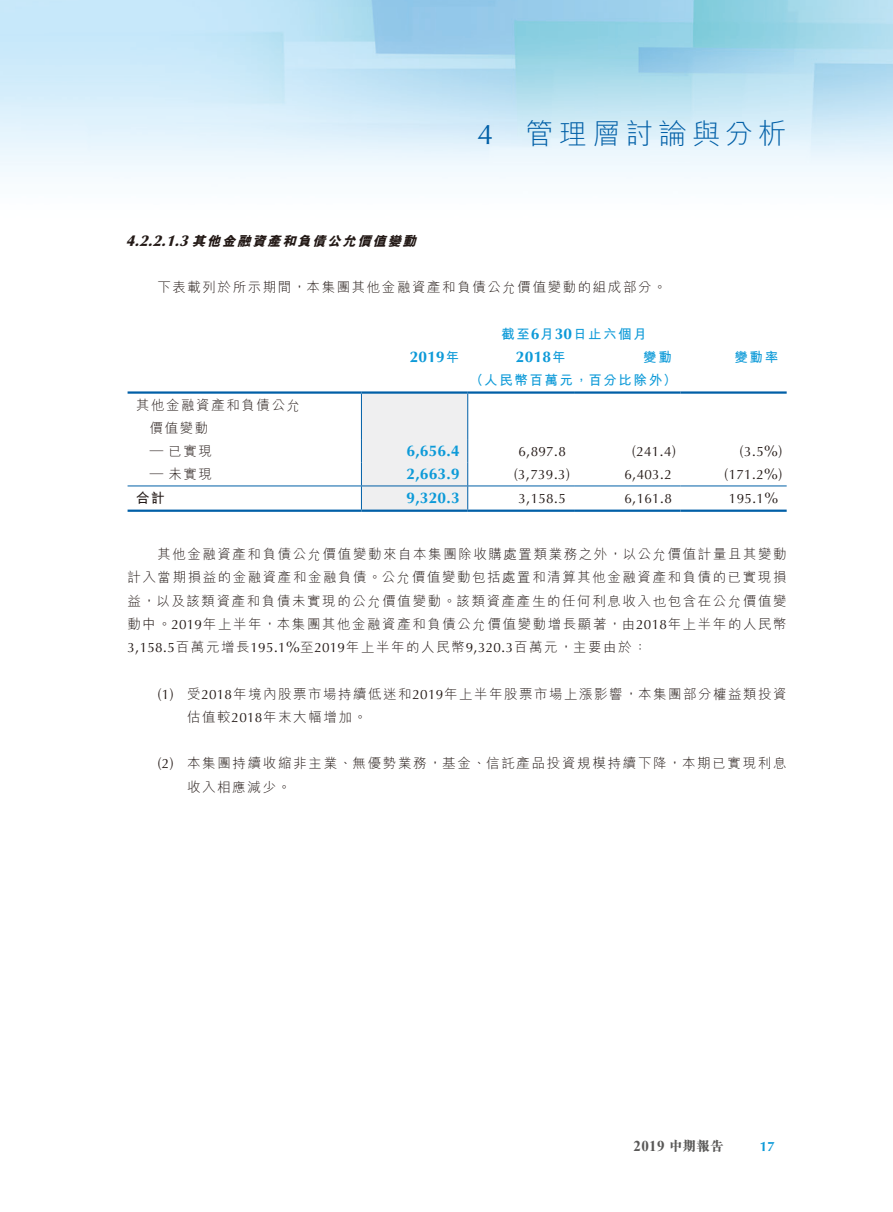
<style>
.page{position:relative;width:893px;height:1212px;background:#fff}
.page>*{position:absolute;margin:0;border:0;box-sizing:border-box;transform-origin:0 0}
.t1{font:300 28.5px "M Hei HK";letter-spacing:.165em;color:#005fa7}
.t2{font:700 15.45px "Optima";letter-spacing:.015em;color:#0d9ad8}
.t3{font:15.45px "Optima";color:#231916}
.t4{font:700 15px "Times New Roman";color:#595857}
.t5{font:300 13.5px/23.2px "M Hei HK";letter-spacing:.115em;color:#231916}
.t6{font:13.5px "Optima";letter-spacing:.015em;color:#231916}
.t7{font:700 13.5px "M Hei HK";letter-spacing:.115em;color:#0d9ad8}
.t8{font:italic 800 13.5px "M Hei HK";color:#231916}
.t9{font:700 13.5px "Optima";color:#0d9ad8}
.t10{font:700 13.5px "M Hei HK";color:#231916}
.s1{font-family:"Optima";font-weight:400}
.s2{font-family:"Optima";font-weight:900;font-size:15.45px}
.s3{font-family:"Optima";font-size:15.45px}
.s4{font-family:"M Hei HK";font-size:13.5px}
.s5{font-size:15.45px}
.s6{font-size:13.5px}
.s7{font-family:"Optima";font-weight:400;font-size:15.45px}
.s8{font-family:"M Sung HK";font-weight:800;font-size:13.5px}
</style>
<div class="page">
<hr style="left:128px;top:486px;width:233px;height:1px;background:#005fa7">
<hr style="left:468px;top:486px;width:106px;height:1px;background:#005fa7">
<hr style="left:574px;top:486px;width:106px;height:1px;background:#005fa7">
<hr style="left:680px;top:486px;width:107px;height:1px;background:#005fa7">
<hr style="left:128px;top:510px;width:233px;height:2px;background:#005fa7">
<hr style="left:361px;top:510px;width:107px;height:2px;background:#005fa7">
<hr style="left:468px;top:510px;width:106px;height:2px;background:#005fa7">
<hr style="left:574px;top:510px;width:106px;height:2px;background:#005fa7">
<hr style="left:680px;top:510px;width:107px;height:2px;background:#005fa7">
<hr style="left:128px;top:391px;width:233px;height:3px;background:#005fa7">
<hr style="left:361px;top:391px;width:107px;height:3px;background:#005fa7">
<hr style="left:468px;top:391px;width:106px;height:3px;background:#005fa7">
<hr style="left:574px;top:391px;width:106px;height:3px;background:#005fa7">
<hr style="left:680px;top:391px;width:107px;height:3px;background:#005fa7">
<div style="left:361px;top:393px;width:107px;height:118px;background:#efeff0"></div>
<h1 class="t1" style="left:477px;top:114px;width:311px"><span class="s1">4</span> 管理層討論與分析</h1>
<p class="t8" style="left:126px;top:232px;width:296px"><span class="s2">4.2.2.1.3</span>其他金融資產和負債公允價值變動</p>
<p class="t5" style="left:157px;top:275px;width:511px">下表載列於所示期間，本集團其他金融資產和負債公允價值變動的組成部分。</p>
<p class="t7" style="left:501px;top:324px;width:147px">截至<span class="s3">6</span>月<span class="s3">30</span>日止六個月</p>
<p class="t2" style="left:410px;top:348px;width:51px">2019<span class="s4">年</span></p>
<p class="t2" style="left:516px;top:348px;width:51px">2018<span class="s4">年</span></p>
<p class="t7" style="left:643px;top:347px;width:30px">變動</p>
<p class="t7" style="left:734px;top:347px;width:45px">變動率</p>
<p class="t7" style="left:470px;top:370px;width:208px">（人民幣百萬元，百分比除外）</p>
<p class="t5" style="left:150px;top:392px;width:152px;text-indent:-14px">其他金融資產和負債公允價值變動</p>
<p class="t5" style="left:150px;top:439px;width:64px">— 已實現</p>
<p class="t2" style="left:407px;top:442px;width:55px">6,656.4</p>
<p class="t6" style="left:518px;top:444px;width:49px">6<span class="s5">,</span>897<span class="s5">.</span>8</p>
<p class="t6" style="left:632px;top:444px;width:46px"><span class="s5">(</span>241<span class="s5">.</span>4<span class="s5">)</span></p>
<p class="t3" style="left:740px;top:442px;width:44px">(<span class="s6">3</span>.<span class="s6">5</span>%)</p>
<p class="t5" style="left:150px;top:462px;width:64px">— 未實現</p>
<p class="t2" style="left:407px;top:465px;width:55px">2,663.9</p>
<p class="t6" style="left:514px;top:467px;width:58px"><span class="s5">(</span>3<span class="s5">,</span>739<span class="s5">.</span>3<span class="s5">)</span></p>
<p class="t6" style="left:624px;top:467px;width:49px">6<span class="s5">,</span>403<span class="s5">.</span>2</p>
<p class="t3" style="left:724px;top:465px;width:60px">(<span class="s6">171</span>.<span class="s6">2</span>%)</p>
<p class="t10" style="left:136px;top:489px;width:30px">合計</p>
<p class="t2" style="left:407px;top:489px;width:55px">9,320.3</p>
<p class="t6" style="left:518px;top:491px;width:49px">3<span class="s5">,</span>158<span class="s5">.</span>5</p>
<p class="t6" style="left:624px;top:491px;width:49px">6<span class="s5">,</span>161<span class="s5">.</span>8</p>
<p class="t6" style="left:729px;top:491px;width:51px">195<span class="s5">.</span>1<span class="s5">%</span></p>
<p class="t5" style="left:128px;top:542px;width:661px;text-align:justify;text-indent:30px">其他金融資產和負債公允價值變動來自本集團除收購處置類業務之外，以公允價值計量且其變動計入當期損益的金融資產和金融負債。公允價值變動包括處置和清算其他金融資產和負債的已實現損益，以及該類資產和負債未實現的公允價值變動。該類資產產生的任何利息收入也包含在公允價值變動中。<span class="s1">2019</span>年上半年，本集團其他金融資產和負債公允價值變動增長顯著，由<span class="s1">2018</span>年上半年的人民幣<span class="s1">3</span><span class="s7">,</span><span class="s1">158</span><span class="s7">.</span><span class="s1">5</span>百萬元增長<span class="s1">195</span><span class="s7">.</span><span class="s1">1</span><span class="s7">%</span>至<span class="s1">2019</span>年上半年的人民幣<span class="s1">9</span><span class="s7">,</span><span class="s1">320</span><span class="s7">.</span><span class="s1">3</span>百萬元，主要由於：</p>
<p class="t5" style="left:187px;top:681px;width:601px;text-indent:-30px"><span class="s7">(</span><span class="s1">1</span><span class="s7">)</span> 受<span class="s1">2018</span>年境內股票市場持續低迷和<span class="s1">2019</span>年上半年股票市場上漲影響，本集團部分權益類投資估值較<span class="s1">2018</span>年末大幅增加。</p>
<p class="t5" style="left:187px;top:751px;width:601px;text-indent:-30px"><span class="s7">(</span><span class="s1">2</span><span class="s7">)</span> 本集團持續收縮非主業、無優勢業務，基金、信託產品投資規模持續下降，本期已實現利息收入相應減少。</p>
<p class="t4" style="left:633px;top:1135px;width:92px">2019 <span class="s8">中期報告</span></p>
<p class="t9" style="left:760px;top:1138px;width:17px">17</p>
</div>
